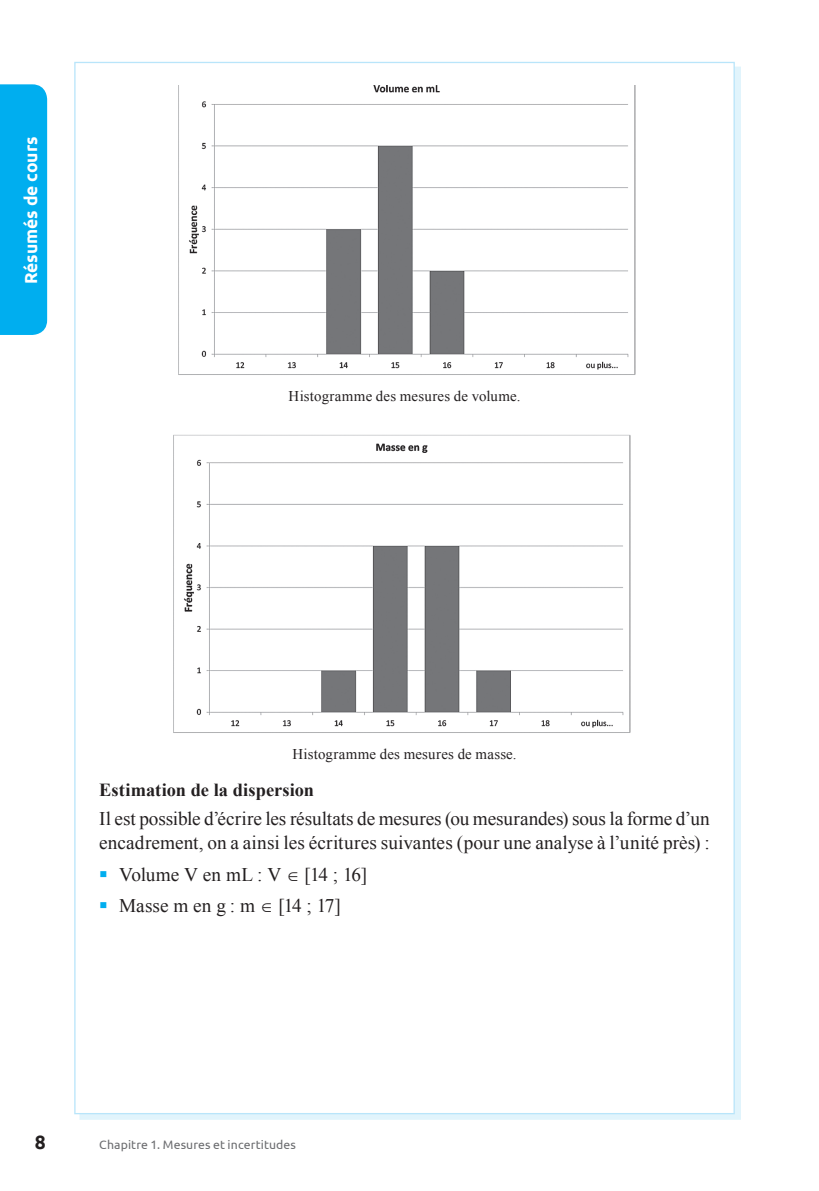
<style>
.page{position:relative;width:819px;height:1191px;background:#fff}
.page>*{position:absolute;margin:0;border:0;box-sizing:border-box;transform-origin:0 0}
.t1{font:19.25px/24.2px "Times New Roman";color:#231f20}
.t2{font:700 19.25px "Ubuntu";color:#231f20}
.t3{font:700 18.38px "Times New Roman";color:#231f20}
.t4{font:700 17.5px "Ubuntu";letter-spacing:-.005em;color:#fff}
.t5{font:14.88px "Times New Roman";letter-spacing:.015em;color:#231f20}
.t6{font:12.25px "Ubuntu";letter-spacing:.01em;color:#6c6d70}
</style>
<div class="page">
<div style="left:74px;top:62px;width:660px;height:1052px;background:#fff;border:1px solid #b9e5fa"></div>
<img style="left:178px;top:85px;width:458px;height:290px">
<img style="left:173px;top:434px;width:458px;height:299px">
<div style="left:0;top:84px;width:47px;height:251px;background:#00aeef"></div>
<p class="t4" style="left:20px;top:284px;width:149px;rotate:-90deg">Résumés de cours</p>
<p class="t5" style="left:288px;top:386px;width:233px">Histogramme des mesures de volume.</p>
<p class="t5" style="left:292px;top:744px;width:225px">Histogramme des mesures de masse.</p>
<p class="t3" style="left:99px;top:777px;width:216px">Estimation de la dispersion</p>
<p class="t1" style="left:99px;top:806px;width:612px">Il est possible d’écrire les résultats de mesures (ou mesurandes) sous la forme d’un encadrement, on a ainsi les écritures suivantes (pour une analyse à l’unité près) :</p>
<p class="t1" style="left:119px;top:858px;width:250px;line-height:31.5px">Volume V en mL : V ∈ [14 ; 16]<br>Masse m en g : m ∈ [14 ; 17]</p>
<p class="t2" style="left:35px;top:1130px;width:12px">8</p>
<p class="t6" style="left:99px;top:1137px;width:198px">Chapitre 1. Mesures et incertitudes</p>
</div>
